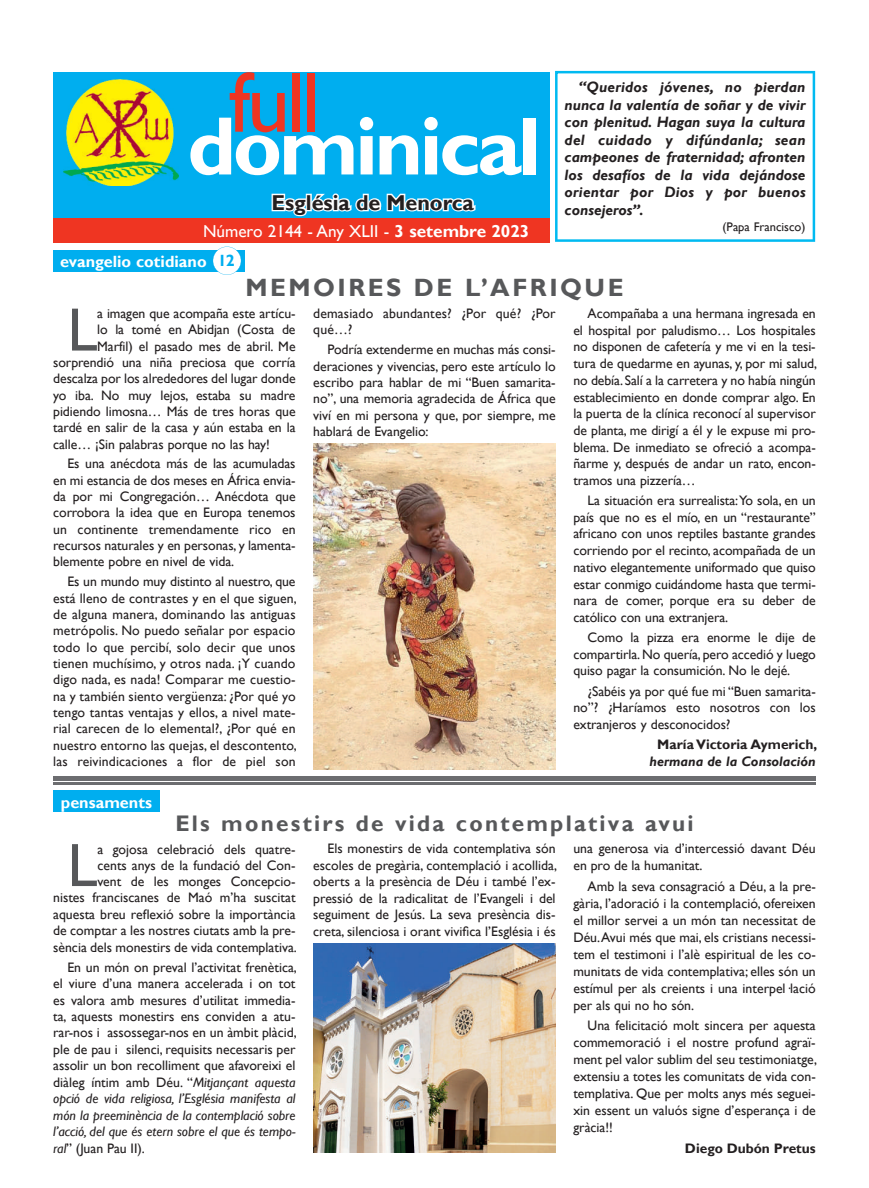
<style>
.page{position:relative;width:869px;height:1188px;background:#fff}
.page>*{position:absolute;margin:0;border:0;box-sizing:border-box;transform-origin:0 0}
.t1{font:86.12px "Gill Sans";color:#ef3522}
.t2{font:700 83.25px "Gill Sans";letter-spacing:-.04em;color:#fff}
.t3{font:61.38px "Gill Sans";color:#57585a}
.t4{font:700 25px "Gill Sans";letter-spacing:.1em;color:#57585a}
.t5{font:700 22.5px "Gill Sans";letter-spacing:.1em;color:#57585a}
.t6{font:700 21.5px "Gill Sans";color:#231f20}
.t7{font:17.25px "Gill Sans";color:#fff}
.t8{font:700 16.25px "Gill Sans";color:#fff}
.t9{font:italic 700 15px/17.5px "Gill Sans";color:#231f20;text-align:justify}
.t10{font:13.75px/16.4px "Gill Sans";letter-spacing:-.005em;color:#231f20;text-align:justify}
.t11{font:700 13.75px "Gill Sans";color:#231f20}
.t12{font:italic 700 13.75px "Gill Sans";color:#231f20}
.t13{font:12.5px "Gill Sans";color:#231f20}
.s1{font-weight:700}
.s2{color:#00aeef}
.s3{font-style:italic}
</style>
<div class="page">
<div style="left:53px;top:72px;width:496px;height:171px;background:#00aeef"></div>
<svg style="left:271px;top:193px;width:205px;height:24px"></svg>
<div style="left:53px;top:218px;width:496px;height:25px;background:#ef3522"></div>
<img style="left:63px;top:79px;width:115px;height:107px">
<div style="left:53px;top:790px;width:106px;height:21px;background:#00aeef"></div>
<svg style="left:555px;top:71px;width:259px;height:171px"></svg>
<hr style="left:53px;top:776px;width:762px;height:2px;background:#6c6d70">
<hr style="left:53px;top:779px;width:762px;height:1px;background:#6c6d70">
<hr style="left:53px;top:781px;width:762px;height:2px;background:#6c6d70">
<img style="left:313px;top:443px;width:242px;height:326px">
<img style="left:313px;top:943px;width:242px;height:209px">
<div style="left:53px;top:250px;width:191px;height:21px;background:#00aeef"></div>
<svg style="left:213px;top:246px;width:28px;height:29px"></svg>
<h1 class="t1" style="left:229px;top:53px;width:93px">full</h1>
<h2 class="t2" style="left:187px;top:96px;width:354px">dominical</h2>
<h3 class="t6" style="left:271px;top:189px;width:204px">Església de Menorca</h3>
<p class="t7" style="left:203px;top:221px;width:328px">Número 2144 - Any XLII - <span class="s1">3 setembre 2023</span></p>
<p class="t8" style="left:60px;top:251px;width:176px">evangelio cotidiano <span class="s2">12</span></p>
<p class="t9" style="left:564px;top:79px;width:242px;text-indent:14px">“Queridos jóvenes, no pierdan nunca la valentía de soñar y de vivir con plenitud. Hagan suya la cultura del cuidado y difúndanla; sean campeones de fraternidad; afronten los desafíos de la vida dejándose orientar por Dios y por buenos consejeros”.</p>
<p class="t13" style="left:722px;top:219px;width:84px">(Papa Francisco)</p>
<h3 class="t4" style="left:245px;top:272px;width:379px">MEMOIRES DE L’AFRIQUE</h3>
<h3 class="t3" style="left:67px;top:294px;width:32px">L</h3>
<p class="t10" style="left:97px;top:305px;width:200px">a imagen que acompaña este artícu-</p>
<p class="t10" style="left:97px;top:321px;width:200px">lo la tomé en Abidjan (Costa de</p>
<p class="t10" style="left:97px;top:338px;width:200px">Marfil) el pasado mes de abril. Me</p>
<p class="t10" style="left:53px;top:354px;width:244px">sorprendió una niña preciosa que corría</p>
<p class="t10" style="left:53px;top:370px;width:244px">descalza por los alrededores del lugar donde</p>
<p class="t10" style="left:53px;top:387px;width:244px">yo iba. No muy lejos, estaba su madre</p>
<p class="t10" style="left:53px;top:403px;width:244px">pidiendo limosna… Más de tres horas que</p>
<p class="t10" style="left:53px;top:419px;width:244px">tardé en salir de la casa y aún estaba en la</p>
<p class="t10" style="left:53px;top:436px;width:218px">calle… ¡Sin palabras porque no las hay!</p>
<p class="t10" style="left:53px;top:456px;width:244px;text-indent:14px">Es una anécdota más de las acumuladas en mi estancia de dos meses en África envia&shy;da por mi Congregación… Anécdota que corrobora la idea que en Europa tenemos un continente tremendamente rico en recursos naturales y en personas, y lamenta&shy;blemente pobre en nivel de vida.</p>
<p class="t10" style="left:53px;top:573px;width:245px;text-indent:14px">Es un mundo muy distinto al nuestro, que está lleno de contrastes y en el que siguen, de alguna manera, dominando las antiguas metrópolis. No puedo señalar por espacio todo lo que percibí, solo decir que unos tienen muchísimo, y otros nada. ¡Y cuando digo nada, es nada! Comparar me cuestio&shy;na y también siento vergüenza: ¿Por qué yo tengo tantas ventajas y ellos, a nivel mate&shy;rial carecen de lo elemental?, ¿Por qué en nuestro entorno las quejas, el descontento, las reivindicaciones a flor de piel son</p>
<p class="t8" style="left:61px;top:792px;width:93px">pensaments</p>
<p class="t10" style="left:313px;top:305px;width:244px">demasiado abundantes? ¿Por qué? ¿Por qué…?</p>
<p class="t10" style="left:313px;top:341px;width:244px;text-indent:14px">Podría extenderme en muchas más consi&shy;deraciones y vivencias, pero este artículo lo escribo para hablar de mi “Buen samarita&shy;no”, una memoria agradecida de África que viví en mi persona y que, por siempre, me hablará de Evangelio:</p>
<p class="t10" style="left:573px;top:305px;width:245px;text-indent:14px">Acompañaba a una hermana ingresada en el hospital por paludismo… Los hospitales no disponen de cafetería y me vi en la tesi&shy;tura de quedarme en ayunas, y, por mi salud, no debía. Salí a la carretera y no había ningún establecimiento en donde comprar algo. En la puerta de la clínica reconocí al supervisor de planta, me dirigí a él y le expuse mi pro&shy;blema. De inmediato se ofreció a acompa&shy;ñarme y, después de andar un rato, encon&shy;tramos una pizzería…</p>
<p class="t10" style="left:573px;top:492px;width:244px;text-indent:14px">La situación era surrealista:Yo sola, en un país que no es el mío, en un “restaurante” africano con unos reptiles bastante grandes corriendo por el recinto, acompañada de un nativo elegantemente uniformado que quiso estar conmigo cuidándome hasta que termi&shy;nara de comer, porque era su deber de católico con una extranjera.</p>
<p class="t10" style="left:573px;top:629px;width:244px;text-indent:14px">Como la pizza era enorme le dije de compartirla. No quería, pero accedió y luego quiso pagar la consumición. No le dejé.</p>
<p class="t10" style="left:573px;top:682px;width:244px;text-indent:14px">¿Sabéis ya por qué fue mi “Buen samarita&shy;no”? ¿Haríamos esto nosotros con los extranjeros y desconocidos?</p>
<p class="t11" style="left:657px;top:736px;width:161px">María Victoria Aymerich,</p>
<p class="t12" style="left:649px;top:753px;width:168px">hermana de la Consolación</p>
<h3 class="t5" style="left:175px;top:809px;width:519px">Els monestirs de vida contemplativa avui</h3>
<p class="t10" style="left:53px;top:840px;width:245px;text-align:right">a gojosa celebració dels quatre-<br>cents anys de la fundació del Con-<br>vent de les monges Concepcio-<br>nistes franciscanes de Maó m’ha suscitat aquesta breu reflexió sobre la importància de comptar a les nostres ciutats amb la pre&shy;sència dels monestirs de vida contemplativa.</p>
<p class="t10" style="left:53px;top:958px;width:245px;text-indent:14px">En un món on preval l’activitat frenètica, el viure d’una manera accelerada i on tot es valora amb mesures d’utilitat immedia&shy;ta, aquests monestirs ens conviden a atu&shy;rar-nos i assossegar-nos en un àmbit plàcid, ple de pau i silenci, requisits necessaris per assolir un bon recolliment que afavoreixi el diàleg íntim amb Déu. “<span class="s3">Mitjançant aquesta opció de vida religiosa, l’Església manifesta al món la preeminència de la contemplació sobre l’acció, del que és etern sobre el que és tempo&shy;ral</span>” (Juan Pau II).</p>
<h3 class="t3" style="left:67px;top:829px;width:32px">L</h3>
<p class="t10" style="left:313px;top:840px;width:245px;text-indent:14px">Els monestirs de vida contemplativa són escoles de pregària, contemplació i acollida, oberts a la presència de Déu i també l’ex&shy;pressió de la radicalitat de l’Evangeli i del seguiment de Jesús. La seva presència dis&shy;creta, silenciosa i orant vivifica l’Església i és</p>
<p class="t10" style="left:573px;top:840px;width:244px;line-height:17px">una generosa via d’intercessió davant Déu en pro de la humanitat.</p>
<p class="t10" style="left:573px;top:877px;width:244px;line-height:17px;text-indent:14px">Amb la seva consagració a Déu, a la pre&shy;gària, l’adoració i la contemplació, ofereixen el millor servei a un món tan necessitat de Déu. Avui més que mai, els cristians necessi&shy;tem el testimoni i l’alè espiritual de les co&shy;munitats de vida contemplativa; elles són un estímul per als creients i una interpel·lació per als qui no ho són.</p>
<p class="t10" style="left:573px;top:1016px;width:245px;line-height:17px;text-indent:14px">Una felicitació molt sincera per aquesta commemoració i el nostre profund agraï&shy;ment pel valor sublim del seu testimoniatge, extensiu a totes les comunitats de vida con&shy;templativa. Que per molts anys més seguei&shy;xin essent un valuós signe d’esperança i de gràcia!!</p>
<p class="t11" style="left:684px;top:1139px;width:132px">Diego Dubón Pretus</p>
</div>
